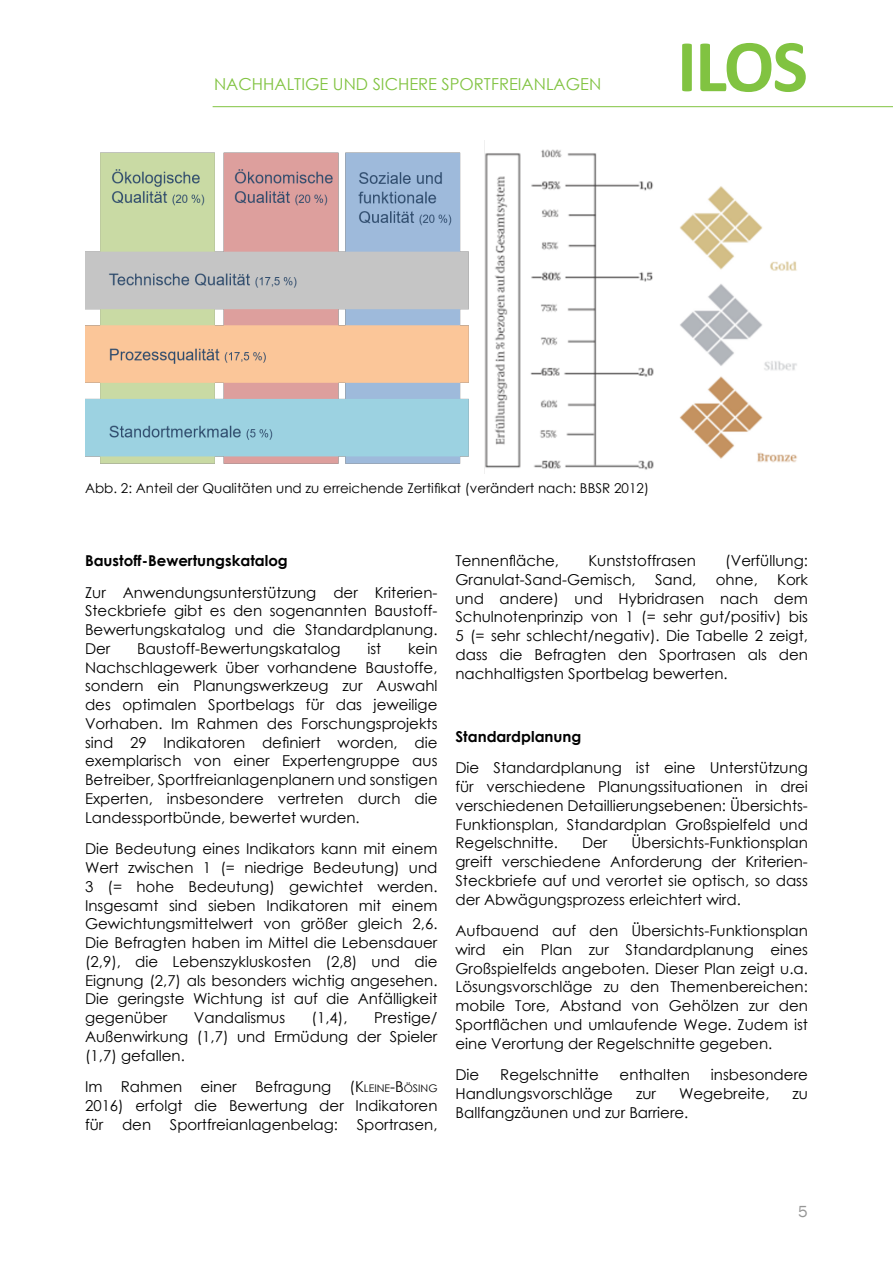
<style>
.page{position:relative;width:893px;height:1263px;background:#fff}
.page>*{position:absolute;margin:0;border:0;box-sizing:border-box;transform-origin:0 0}
.t1{font:700 75px "Calibri";color:#81c341}
.t2{font:16.5px "Century Gothic";color:#81c341}
.t3{font:16.5px "Franklin Gothic";color:#969696}
.t4{font:15px/18.8px "Century Gothic";color:#000;text-align:justify}
.t5{font:700 15px "Century Gothic";color:#000}
.t6{font:13.5px "Century Gothic";color:#000}
.s1{font-style:inherit}
.s2{font-size:10.5px}
</style>
<div class="page">
<hr style="left:213px;top:106px;width:680px;height:1px;background:#81c341">
<img style="left:85px;top:140px;width:712px;height:334px">
<p class="t2" style="left:214px;top:73px;width:389px">NACHHALTIGE UND SICHERE SPORTFREIANLAGEN</p>
<h1 class="t1" style="left:677px;top:13px;width:132px">ILOS</h1>
<p class="t6" style="left:85px;top:478px;width:565px">Abb. 2: Anteil der Qualitäten und zu erreichende Zertifikat (verändert nach: BBSR 2012)</p>
<p class="t5" style="left:85px;top:549px;width:204px">Baustoff-Bewertungskatalog</p>
<p class="t4" style="left:85px;top:583px;width:354px">Zur Anwendungsunterstützung der Kriterien-Steckbriefe gibt es den sogenannten Baustoff-Bewertungskatalog und die Standardplanung.<br>Der</p>
<p class="t4" style="left:85px;top:639px;width:354px;text-indent:323px">kein Nachschlagewerk über vorhandene Baustoffe, sondern ein Planungswerkzeug zur Auswahl des optimalen Sportbelags für das jeweilige Vorhaben. Im Rahmen des Forschungsprojekts sind 29 Indikatoren definiert worden, die exemplarisch von einer Expertengruppe aus Betreiber, Sportfreianlagenplanern und sonstigen Experten, insbesondere vertreten durch die Landessportbünde, bewertet wurden.</p>
<p class="t4" style="left:85px;top:839px;width:354px">Die Bedeutung eines Indikators kann mit einem Wert zwischen 1 (= niedrige Bedeutung) und 3 (= hohe Bedeutung) gewichtet werden.<br>Insgesamt sind sieben Indikatoren mit einem Gewichtungsmittelwert von größer gleich 2,6.<br>Die Befragten haben im Mittel die Lebensdauer (2,9), die Lebenszykluskosten (2,8) und die Eignung (2,7) als besonders wichtig angesehen.<br>Die geringste Wichtung ist auf die Anfälligkeit gegenüber</p>
<p class="t4" style="left:137px;top:639px;width:205px">Baustoff-Bewertungskatalog</p>
<p class="t4" style="left:367px;top:639px;width:15px">ist</p>
<p class="t4" style="left:85px;top:1008px;width:354px;text-indent:289px">Prestige/ Außenwirkung (1,7) und Ermüdung der Spieler (1,7) gefallen.</p>
<p class="t4" style="left:85px;top:1077px;width:354px">Im Rahmen einer Befragung (<span class="s1">K</span><span class="s2">LEINE</span><span class="s1">-B</span><span class="s2">ÖSING </span>2016) erfolgt die Bewertung der Indikatoren für den Sportfreianlagenbelag: Sportrasen,</p>
<p class="t4" style="left:194px;top:1008px;width:93px">Vandalismus</p>
<p class="t4" style="left:312px;top:1008px;width:38px">(1,4),</p>
<p class="t4" style="left:455px;top:551px;width:105px">Tennenfläche,</p>
<p class="t4" style="left:588px;top:551px;width:109px">Kunststoffrasen</p>
<p class="t4" style="left:725px;top:551px;width:84px">(Verfüllung:</p>
<p class="t4" style="left:455px;top:570px;width:182px">Granulat-Sand-Gemisch,</p>
<p class="t4" style="left:655px;top:570px;width:43px">Sand,</p>
<p class="t4" style="left:716px;top:570px;width:44px">ohne,</p>
<p class="t4" style="left:455px;top:570px;width:354px;text-indent:322px">Kork und andere) und Hybridrasen nach dem Schulnotenprinzip von 1 (= sehr gut/positiv) bis 5 (= sehr schlecht/negativ). Die Tabelle 2 zeigt, dass die Befragten den Sportrasen als den nachhaltigsten Sportbelag bewerten.</p>
<p class="t5" style="left:455px;top:725px;width:127px">Standardplanung</p>
<p class="t4" style="left:455px;top:758px;width:354px">Die Standardplanung ist eine Unterstützung für verschiedene Planungssituationen in drei verschiedenen Detaillierungsebenen: Übersichts-Funktionsplan, Standardplan Großspielfeld und Regelschnitte.</p>
<p class="t4" style="left:455px;top:833px;width:354px;text-indent:176px">Übersichts-Funktionsplan greift verschiedene Anforderung der Kriterien-Steckbriefe auf und verortet sie optisch, so dass der Abwägungsprozess erleichtert wird.</p>
<p class="t4" style="left:455px;top:921px;width:354px">Aufbauend auf den Übersichts-Funktionsplan wird ein Plan zur Standardplanung eines Großspielfelds angeboten. Dieser Plan zeigt u.a.<br>Lösungsvorschläge zu den Themenbereichen: mobile Tore, Abstand von Gehölzen zur den Sportflächen und umlaufende Wege. Zudem ist eine Verortung der Regelschnitte gegeben.</p>
<p class="t4" style="left:455px;top:1065px;width:25px">Die</p>
<p class="t4" style="left:500px;top:1065px;width:100px">Regelschnitte</p>
<p class="t4" style="left:620px;top:1065px;width:72px">enthalten</p>
<p class="t4" style="left:711px;top:1065px;width:99px">insbesondere</p>
<p class="t4" style="left:455px;top:1084px;width:159px">Handlungsvorschläge</p>
<p class="t4" style="left:636px;top:1084px;width:22px">zur</p>
<p class="t4" style="left:679px;top:1084px;width:92px">Wegebreite,</p>
<p class="t4" style="left:792px;top:1084px;width:17px">zu</p>
<p class="t4" style="left:455px;top:1102px;width:234px">Ballfangzäunen und zur Barriere.</p>
<p class="t4" style="left:582px;top:833px;width:27px">Der</p>
<p class="t3" style="left:798px;top:1201px;width:11px">5</p>
</div>
